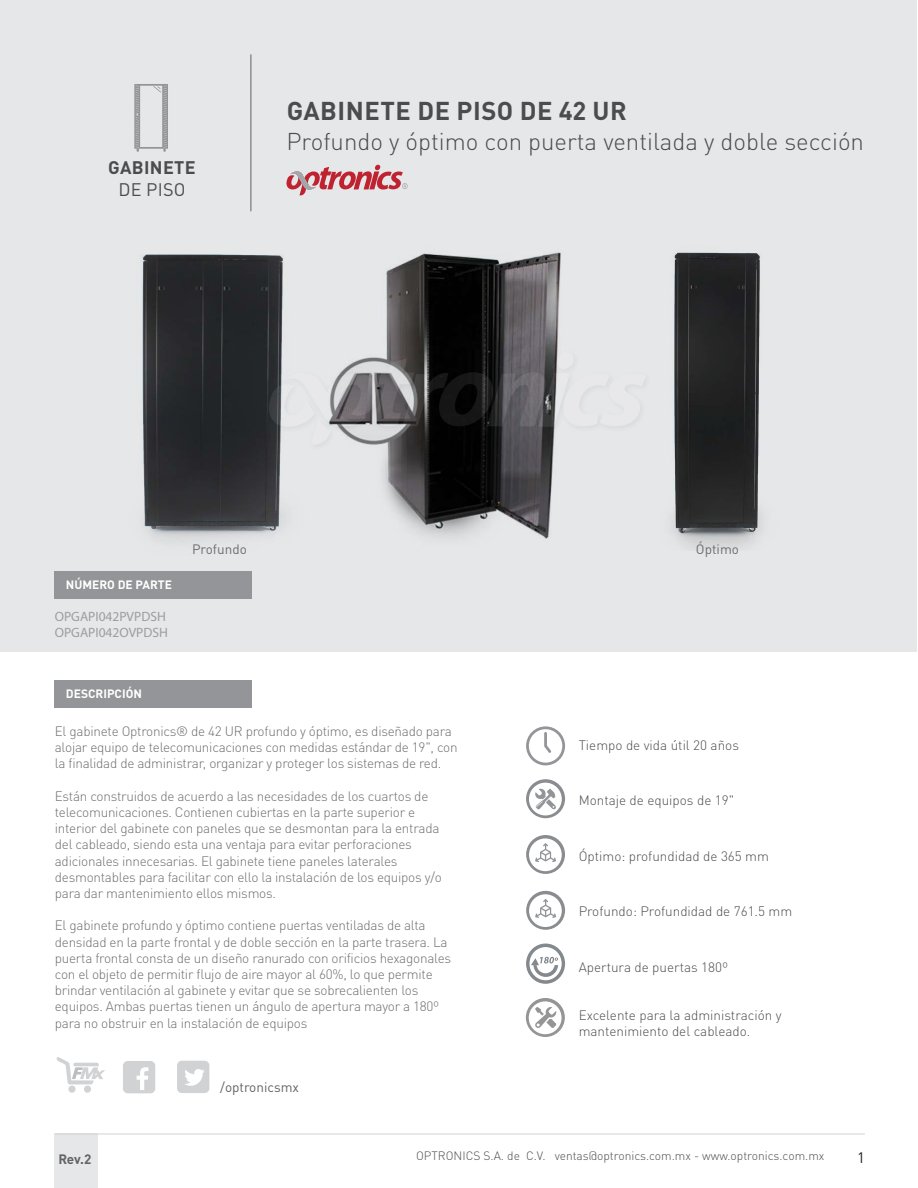
<style>
.page{position:relative;width:918px;height:1188px;background:#fff}
.page>*{position:absolute;margin:0;border:0;box-sizing:border-box;transform-origin:0 0}
.t1{font:700 25.5px "DIN Pro";letter-spacing:.02em;color:#4b4c4d}
.t2{font:300 24px "DIN Pro";color:#4b4c4d}
.t3{font:700 18px "DIN Pro";letter-spacing:.02em;color:#4b4c4d}
.t4{font:18px "DIN Pro";letter-spacing:.01em;color:#4b4c4d}
.t5{font:15px "DIN Pro";color:#231f20}
.t6{font:300 13.5px/16.2px "DIN Pro";letter-spacing:-.02em;color:#6c6d70}
.t7{font:300 13.5px/16.5px "DIN Pro";color:#4b4c4d}
.t8{font:13.5px/16.2px "Myriad Pro";color:#9b9da0}
.t9{font:13.5px "DIN Pro";color:#6c6d70}
.t10{font:13.5px "DIN Pro";color:#636366}
.t11{font:700 13.5px "DIN Pro";color:#636366}
.t12{font:300 12px "DIN Pro";color:#4b4c4d}
.t13{font:700 12px "DIN Pro";color:#fff}
</style>
<div class="page">
<div style="left:1px;top:0;width:916px;height:651px;background:#e6e7e9"></div>
<div style="left:54px;top:1134px;width:44px;height:54px;background:#e6e7e9"></div>
<hr style="left:55px;top:1134px;width:810px;height:1px;background:#d1d2d4">
<svg style="left:134px;top:84px;width:34px;height:68px"></svg>
<hr style="left:251px;top:54px;width:1px;height:157px;background:#636366">
<svg style="left:286px;top:165px;width:122px;height:30px"></svg>
<img style="left:671px;top:252px;width:91px;height:297px">
<div style="left:54px;top:680px;width:198px;height:27px;background:#939598"></div>
<div style="left:54px;top:571px;width:198px;height:27px;background:#939598"></div>
<div style="left:68px;top:1086px;width:8px;height:7px;background:#d1d2d4;border-radius:50%"></div>
<div style="left:84px;top:1086px;width:7px;height:7px;background:#d1d2d4;border-radius:50%"></div>
<svg style="left:56px;top:1057px;width:49px;height:27px"></svg>
<div style="left:123px;top:1061px;width:32px;height:32px;background:#d1d2d4;border-radius:5px"></div>
<svg style="left:137px;top:1067px;width:11px;height:23px"></svg>
<div style="left:177px;top:1061px;width:32px;height:32px;background:#d1d2d4;border-radius:5px"></div>
<svg style="left:185px;top:1069px;width:20px;height:17px"></svg>
<svg style="left:526px;top:726px;width:39px;height:39px"></svg>
<img style="left:142px;top:254px;width:133px;height:287px">
<img style="left:275px;top:252px;width:286px;height:287px">
<svg style="left:526px;top:944px;width:39px;height:40px"></svg>
<svg style="left:526px;top:779px;width:39px;height:39px"></svg>
<svg style="left:526px;top:835px;width:39px;height:39px"></svg>
<img style="left:263px;top:346px;width:298px;height:108px">
<svg style="left:268px;top:352px;width:369px;height:93px"></svg>
<svg style="left:526px;top:998px;width:39px;height:39px"></svg>
<svg style="left:526px;top:891px;width:39px;height:39px"></svg>
<h3 class="t3" style="left:108px;top:153px;width:89px">GABINETE</h3>
<h3 class="t4" style="left:118px;top:177px;width:68px">DE PISO</h3>
<h1 class="t1" style="left:287px;top:89px;width:342px">GABINETE DE PISO DE 42 UR</h1>
<h2 class="t2" style="left:286px;top:123px;width:579px">Profundo y óptimo con puerta ventilada y doble sección</h2>
<p class="t13" style="left:66px;top:575px;width:108px">NÚMERO DE PARTE</p>
<p class="t8" style="left:55px;top:608px;width:115px">OPGAPI042PVPDSH<br>OPGAPI042OVPDSH</p>
<p class="t13" style="left:66px;top:684px;width:78px">DESCRIPCIÓN</p>
<p class="t9" style="left:192px;top:540px;width:56px">Profundo</p>
<p class="t9" style="left:696px;top:540px;width:45px">Óptimo</p>
<p class="t6" style="left:55px;top:722px;width:404px">El gabinete Optronics® de 42 UR profundo y óptimo, es diseñado para alojar equipo de telecomunicaciones con medidas estándar de 19", con la finalidad de administrar, organizar y proteger los sistemas de red.</p>
<p class="t6" style="left:55px;top:787px;width:388px">Están construidos de acuerdo a las necesidades de los cuartos de telecomunicaciones. Contienen cubiertas en la parte superior e interior del gabinete con paneles que se desmontan para la entrada del cableado, siendo esta una ventaja para evitar perforaciones adicionales innecesarias. El gabinete tiene paneles laterales desmontables para facilitar con ello la instalación de los equipos y/o para dar mantenimiento ellos mismos.</p>
<p class="t6" style="left:55px;top:916px;width:398px">El gabinete profundo y óptimo contiene puertas ventiladas de alta densidad en la parte frontal y de doble sección en la parte trasera. La puerta frontal consta de un diseño ranurado con orificios hexagonales con el objeto de permitir flujo de aire mayor al 60%, lo que permite brindar ventilación al gabinete y evitar que se sobrecalienten los equipos. Ambas puertas tienen un ángulo de apertura mayor a 180º para no obstruir en la instalación de equipos</p>
<p class="t10" style="left:220px;top:1078px;width:80px">/optronicsmx</p>
<p class="t7" style="left:579px;top:736px;width:162px">Tiempo de vida útil 20 años</p>
<p class="t7" style="left:579px;top:791px;width:157px">Montaje de equipos de 19"</p>
<p class="t7" style="left:579px;top:847px;width:192px">Óptimo: profundidad de 365 mm</p>
<p class="t7" style="left:579px;top:902px;width:215px">Profundo: Profundidad de 761.5 mm</p>
<p class="t7" style="left:579px;top:958px;width:151px">Apertura de puertas 180º</p>
<p class="t7" style="left:579px;top:1006px;width:204px">Excelente para la administración y mantenimiento del cableado.</p>
<p class="t11" style="left:58px;top:1148px;width:34px">Rev.2</p>
<p class="t12" style="left:416px;top:1147px;width:410px">OPTRONICS S.A. de C.V. ventas@optronics.com.mx - www.optronics.com.mx</p>
<p class="t5" style="left:857px;top:1148px;width:9px">1</p>
</div>
